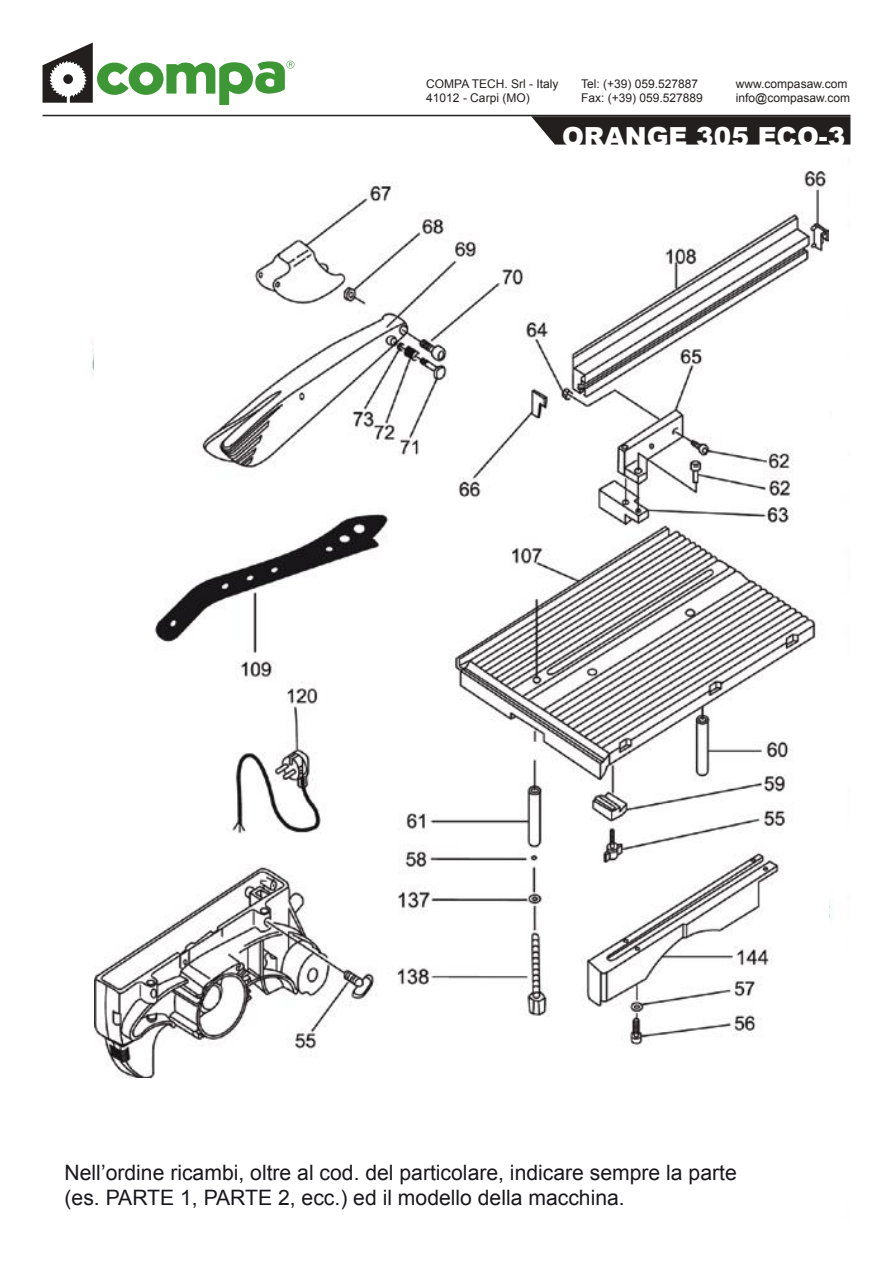
<style>
.page{position:relative;width:893px;height:1263px;background:#fff}
.page>*{position:absolute;margin:0;border:0;box-sizing:border-box;transform-origin:0 0}
.t1{font:900 26.25px "Arial";color:#fff}
.t2{font:21.15px/25.5px "Arial";color:#1a171c}
.t3{font:12px/14.4px "Arial";color:#241f1f}
</style>
<div class="page">
<img style="left:94px;top:172px;width:735px;height:905px">
<svg style="left:43px;top:43px;width:251px;height:62px"></svg>
<div style="left:63px;top:74px;width:10px;height:10px;background:#241f1f;border-radius:50%"></div>
<hr style="left:43px;top:115px;width:807px;height:1px;background:#241f1f">
<svg style="left:531px;top:116px;width:319px;height:29px"></svg>
<p class="t3" style="left:426px;top:76px;width:134px">COMPA TECH. Srl - Italy<br>41012 - Carpi (MO)</p>
<p class="t3" style="left:581px;top:76px;width:123px">Tel: (+39) 059.527887<br>Fax: (+39) 059.527889</p>
<p class="t3" style="left:736px;top:76px;width:116px">www.compasaw.com info@compasaw.com</p>
<p class="t1" style="left:562px;top:117px;width:285px">ORANGE 305 ECO-3</p>
<p class="t2" style="left:65px;top:1160px;width:674px">Nell’ordine ricambi, oltre al cod. del particolare, indicare sempre la parte (es. PARTE 1, PARTE 2, ecc.) ed il modello della macchina.</p>
</div>
